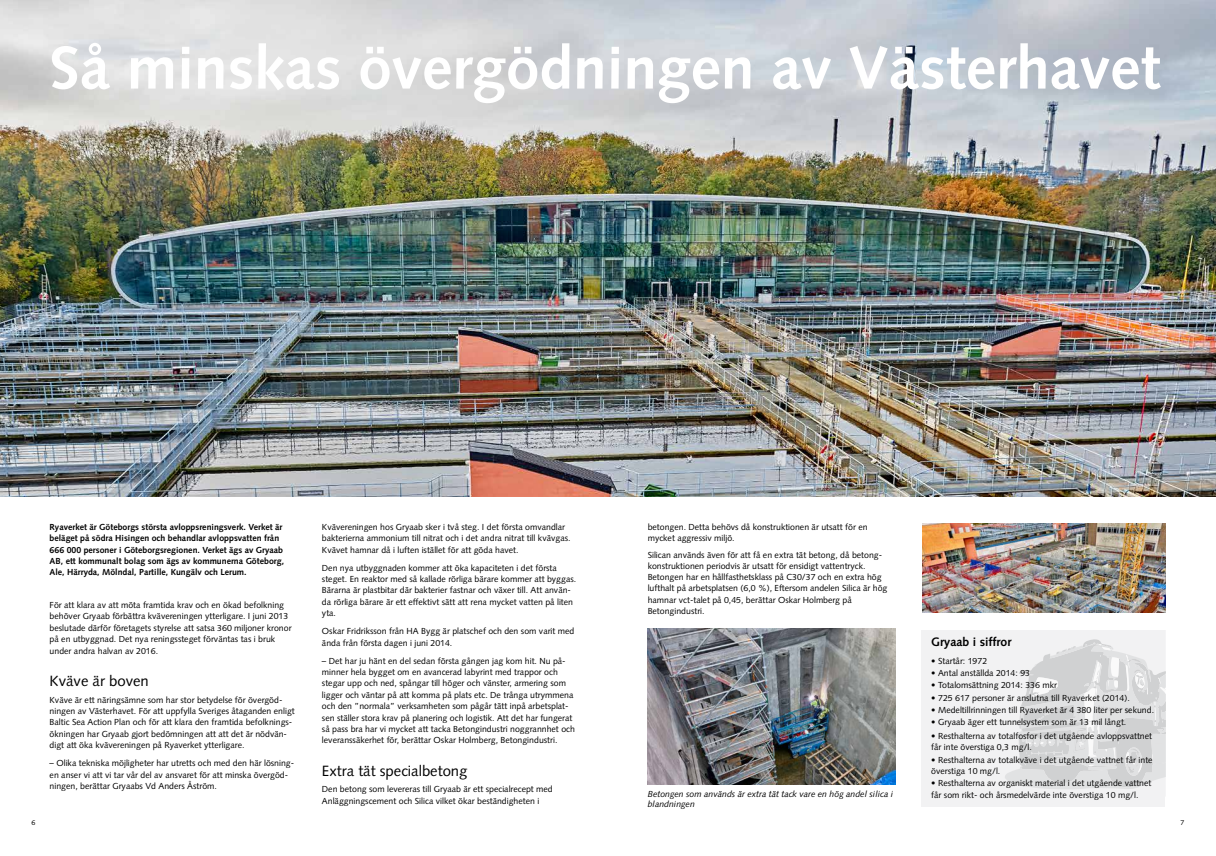
<style>
.page{position:relative;width:1216px;height:856px;background:#fff}
.page>*{position:absolute;margin:0;border:0;box-sizing:border-box;transform-origin:0 0}
.t1{font:700 60.38px "Syntax";color:#fff}
.t2{font:14.88px "Syntax";color:#000}
.t3{font:700 12.25px "Syntax";color:#000}
.t4{font:8.75px/11.4px "Syntax";color:#000}
.t5{font:700 8.75px/11.4px "Syntax";color:#000}
.t6{font:italic 8.75px/10.5px "Syntax";color:#000}
.t7{font:7px "Syntax";color:#000}
</style>
<div class="page">
<div style="left:921px;top:630px;width:244px;height:177px;background:#f2f2f3"></div>
<svg style="left:1005px;top:639px;width:160px;height:150px"></svg>
<img style="left:0;top:0;width:1215px;height:496px">
<img style="left:647px;top:628px;width:248px;height:156px">
<img style="left:922px;top:523px;width:243px;height:89px">
<h1 class="t1" style="left:50px;top:33px;width:1112px">Så minskas övergödningen av Västerhavet</h1>
<p class="t5" style="left:50px;top:521px;width:236px">Ryaverket är Göteborgs största avloppsreningsverk. Verket är beläget på södra Hisingen och behandlar avloppsvatten från 666 000 personer i Göteborgsregionen. Verket ägs av Gryaab AB, ett kommunalt bolag som ägs av kommunerna Göteborg, Ale, Härryda, Mölndal, Partille, Kungälv och Lerum.</p>
<p class="t4" style="left:50px;top:599px;width:243px">För att klara av att möta framtida krav och en ökad befolkning behöver Gryaab förbättra kvävereningen ytterligare. I juni 2013 beslutade därför företagets styrelse att satsa 360 miljoner kronor på en utbyggnad. Det nya reningssteget förväntas tas i bruk under andra halvan av 2016.</p>
<h2 class="t2" style="left:50px;top:672px;width:101px">Kväve är boven</h2>
<p class="t4" style="left:50px;top:694px;width:247px">Kväve är ett näringsämne som har stor betydelse för övergöd&shy;ningen av Västerhavet. För att uppfylla Sveriges åtaganden enligt Baltic Sea Action Plan och för att klara den framtida befolknings&shy;ökningen har Gryaab gjort bedömningen att att det är nödvän&shy;digt att öka kvävereningen på Ryaverket ytterligare.</p>
<p class="t4" style="left:50px;top:757px;width:246px">– Olika tekniska möjligheter har utretts och med den här lösning&shy;en anser vi att vi tar vår del av ansvaret för att minska övergöd&shy;ningen, berättar Gryaabs Vd Anders Åström.</p>
<p class="t4" style="left:322px;top:521px;width:250px">Kvävereningen hos Gryaab sker i två steg. I det första omvandlar bakterierna ammonium till nitrat och i det andra nitrat till kvävgas.<br>Kvävet hamnar då i luften istället för att göda havet.</p>
<p class="t4" style="left:322px;top:562px;width:256px">Den nya utbyggnaden kommer att öka kapaciteten i det första steget. En reaktor med så kallade rörliga bärare kommer att byggas.<br>Bärarna är plastbitar där bakterier fastnar och växer till. Att använ&shy;da rörliga bärare är ett effektivt sätt att rena mycket vatten på liten yta.</p>
<p class="t4" style="left:322px;top:625px;width:254px">Oskar Fridriksson från HA Bygg är platschef och den som varit med ända från första dagen i juni 2014.</p>
<p class="t4" style="left:322px;top:655px;width:254px">– Det har ju hänt en del sedan första gången jag kom hit. Nu på&shy;minner hela bygget om en avancerad labyrint med trappor och stegar upp och ned, spångar till höger och vänster, armering som ligger och väntar på att komma på plats etc. De trånga utrymmena och den ”normala” verksamheten som pågår tätt inpå arbetsplat&shy;sen ställer stora krav på planering och logistik. Att det har fungerat så pass bra har vi mycket att tacka Betongindustri noggrannhet och leveranssäkerhet för, berättar Oskar Holmberg, Betongindustri.</p>
<h2 class="t2" style="left:322px;top:762px;width:147px">Extra tät specialbetong</h2>
<p class="t4" style="left:322px;top:783px;width:232px">Den betong som levereras till Gryaab är ett specialrecept med<br>Anläggningscement och Silica vilket ökar beständigheten i</p>
<p class="t4" style="left:647px;top:521px;width:221px">betongen. Detta behövs då konstruktionen är utsatt för en mycket aggressiv miljö.</p>
<p class="t4" style="left:647px;top:549px;width:241px">Silican används även för att få en extra tät betong, då betong&shy;konstruktionen periodvis är utsatt för ensidigt vattentryck.<br>Betongen har en hållfasthetsklass på C30/37 och en extra hög lufthalt på arbetsplatsen (6,0 %), Eftersom andelen Silica är hög hamnar vct-talet på 0,45, berättar Oskar Holmberg på Betongindustri.</p>
<p class="t6" style="left:647px;top:788px;width:247px">Betongen som används är extra tät tack vare en hög andel silica i blandningen</p>
<h3 class="t3" style="left:931px;top:635px;width:82px">Gryaab i siffror</h3>
<p class="t4" style="left:931px;top:655px;width:57px">• Startår: 1972</p>
<p class="t4" style="left:931px;top:667px;width:100px">• Antal anställda 2014: 93</p>
<p class="t4" style="left:931px;top:679px;width:127px">• Totalomsättning 2014: 336 mkr</p>
<p class="t4" style="left:931px;top:692px;width:200px">• 725 617 personer är anslutna till Ryaverket (2014).</p>
<p class="t4" style="left:931px;top:704px;width:224px">• Medeltillrinningen till Ryaverket är 4 380 liter per sekund.</p>
<p class="t4" style="left:931px;top:716px;width:196px">• Gryaab äger ett tunnelsystem som är 13 mil långt.</p>
<p class="t4" style="left:931px;top:730px;width:222px">• Resthalterna av totalfosfor i det utgående avloppsvattnet får inte överstiga 0,3 mg/l.</p>
<p class="t4" style="left:931px;top:754px;width:223px">• Resthalterna av totalkväve i det utgående vattnet får inte överstiga 10 mg/l.</p>
<p class="t4" style="left:931px;top:777px;width:222px">• Resthalterna av organiskt material i det utgående vattnet får som rikt- och årsmedelvärde inte överstiga 10 mg/l.</p>
<p class="t7" style="left:32px;top:818px;width:5px">6</p>
<p class="t7" style="left:1180px;top:818px;width:5px">7</p>
</div>
